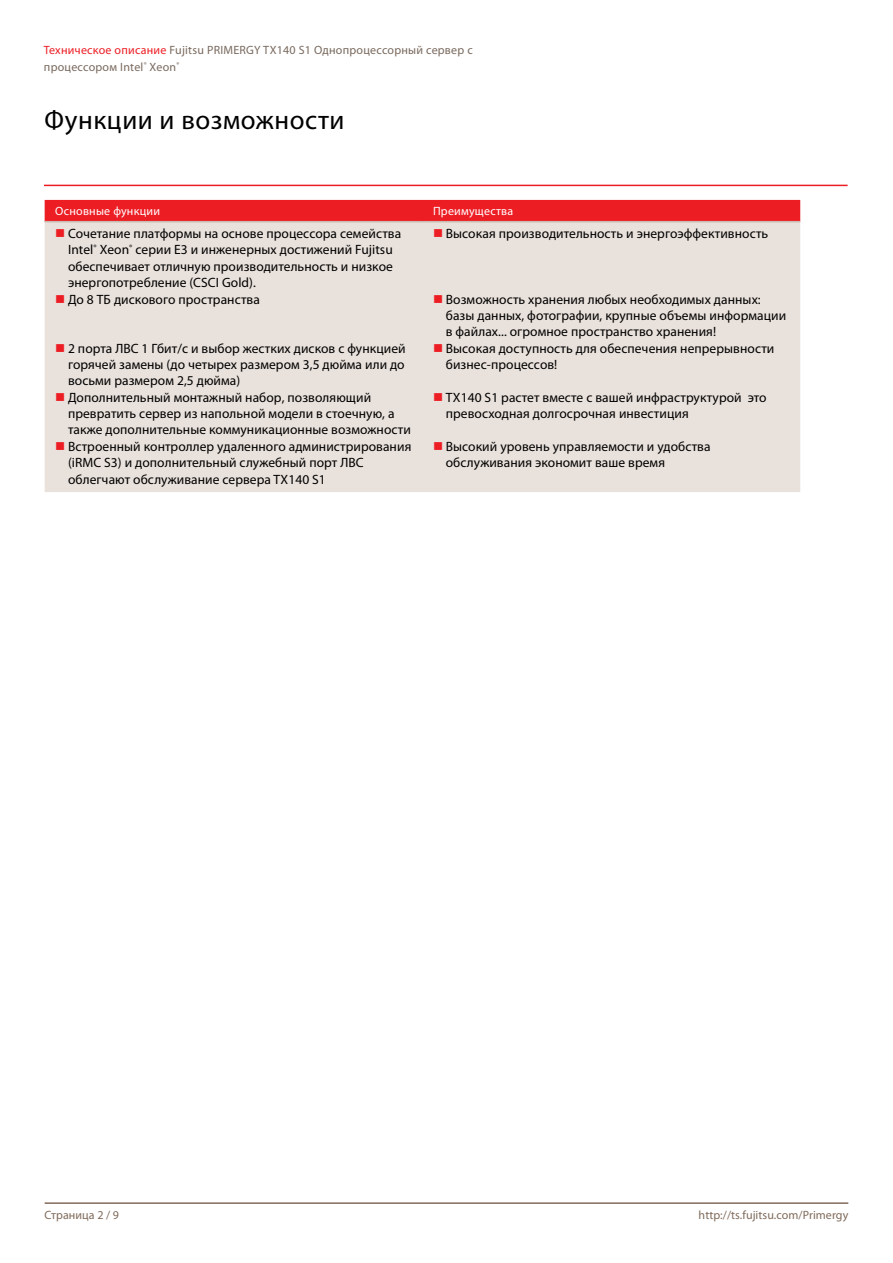
<style>
.page{position:relative;width:893px;height:1263px;background:#fff}
.page>*{position:absolute;margin:0;border:0;box-sizing:border-box;transform-origin:0 0}
.t1{font:27px "Myriad Pro";letter-spacing:.02em;color:#000}
.t2{font:13.5px/16.4px "Myriad Pro";letter-spacing:.005em;color:#000}
.t3{font:12px/16.4px "Myriad Pro";letter-spacing:.02em;color:#79695e}
.t4{font:12px "Myriad Pro";letter-spacing:.005em;color:#806b5b}
.t5{font:12px "Myriad Pro";letter-spacing:.02em;color:#fff}
.s1{color:#ed1d24}
</style>
<div class="page">
<hr style="left:45px;top:1202px;width:803px;height:2px;background:#806b5b">
<div style="left:45px;top:200px;width:755px;height:21px;background:#ed1d24"></div>
<div style="left:45px;top:222px;width:755px;height:270px;background:#e9e1db"></div>
<hr style="left:45px;top:221px;width:377px;height:1px;background:#c9bbb0">
<hr style="left:422px;top:221px;width:378px;height:1px;background:#c9bbb0">
<hr style="left:44px;top:185px;width:804px;height:1px;background:#ed1d24">
<svg style="left:56px;top:229px;width:8px;height:8px"></svg>
<svg style="left:434px;top:229px;width:8px;height:8px"></svg>
<svg style="left:56px;top:295px;width:8px;height:8px"></svg>
<svg style="left:434px;top:295px;width:8px;height:8px"></svg>
<svg style="left:56px;top:344px;width:8px;height:8px"></svg>
<svg style="left:434px;top:344px;width:8px;height:8px"></svg>
<svg style="left:56px;top:393px;width:8px;height:8px"></svg>
<svg style="left:434px;top:393px;width:8px;height:8px"></svg>
<svg style="left:56px;top:442px;width:8px;height:8px"></svg>
<svg style="left:434px;top:442px;width:8px;height:8px"></svg>
<p class="t3" style="left:44px;top:42px;width:430px"><span class="s1">Техническое описание</span> Fujitsu PRIMERGY TX140 S1 Однопроцессорный сервер с процессором Intel<sup>®</sup> Xeon<sup>®</sup></p>
<h1 class="t1" style="left:45px;top:103px;width:301px">Функции и возможности</h1>
<p class="t5" style="left:55px;top:204px;width:106px">Основные функции</p>
<p class="t5" style="left:433px;top:204px;width:82px">Преимущества</p>
<p class="t2" style="left:68px;top:225px;width:335px">Сочетание платформы на основе процессора семейства Intel<sup>®</sup> Xeon<sup>®</sup> серии E3 и инженерных достижений Fujitsu обеспечивает отличную производительность и низкое энергопотребление (CSCI Gold).</p>
<p class="t2" style="left:446px;top:225px;width:324px">Высокая производительность и энергоэффективность</p>
<p class="t2" style="left:68px;top:291px;width:193px">До 8 ТБ дискового пространства</p>
<p class="t2" style="left:446px;top:291px;width:342px">Возможность хранения любых необходимых данных: базы данных, фотографии, крупные объемы информации в файлах... огромное пространство хранения!</p>
<p class="t2" style="left:68px;top:340px;width:339px;text-align:justify">2 порта ЛВС 1 Гбит/c и выбор жестких дисков с функцией горячей замены (до четырех размером 3,5 дюйма или до восьми размером 2,5 дюйма)</p>
<p class="t2" style="left:446px;top:340px;width:330px">Высокая доступность для обеспечения непрерывности бизнес-процессов!</p>
<p class="t2" style="left:68px;top:389px;width:344px">Дополнительный монтажный набор, позволяющий превратить сервер из напольной модели в стоечную, а также дополнительные коммуникационные возможности</p>
<p class="t2" style="left:446px;top:389px;width:322px">TX140 S1 растет вместе с вашей инфраструктурой это превосходная долгосрочная инвестиция</p>
<p class="t2" style="left:68px;top:438px;width:345px">Встроенный контроллер удаленного администрирования (iRMC S3) и дополнительный служебный порт ЛВС облегчают обслуживание сервера TX140 S1</p>
<p class="t2" style="left:446px;top:438px;width:266px">Высокий уровень управляемости и удобства обслуживания экономит ваше время</p>
<p class="t4" style="left:45px;top:1207px;width:76px">Страница 2 / 9</p>
<p class="t4" style="left:699px;top:1207px;width:151px">http://ts.fujitsu.com/Primergy</p>
</div>
